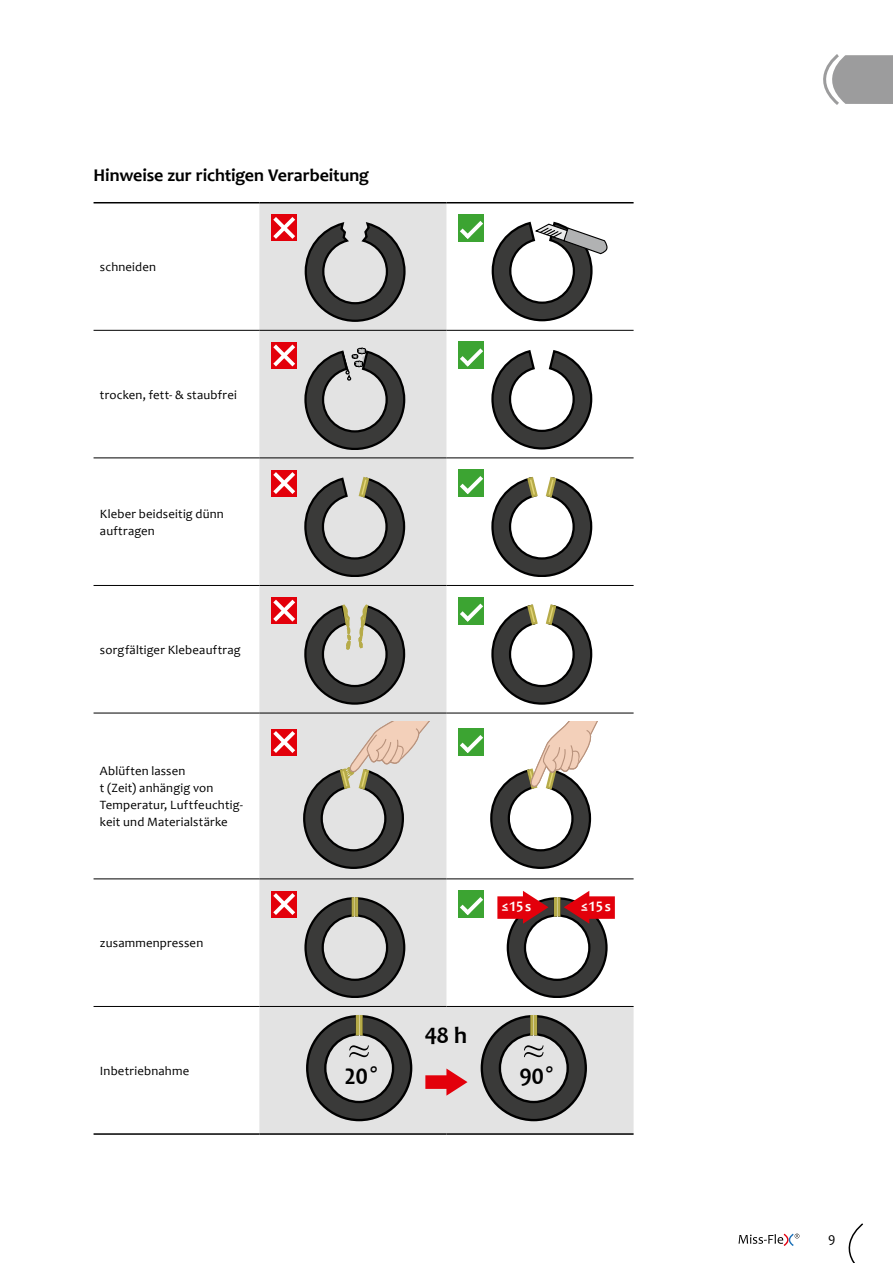
<style>
.page{position:relative;width:893px;height:1263px;background:#fff}
.page>*{position:absolute;margin:0;border:0;box-sizing:border-box;transform-origin:0 0}
.t1{font:700 23.7px "Candara";color:#000}
.Zwischenüberschrift{font:700 18px "Candara";letter-spacing:-.005em;color:#000}
.t2{font:700 14.7px "Candara";letter-spacing:.06em;color:#fff}
.t3{font:13.5px "Candara";color:#000}
.Tabelle_Produkt_copy{font:12.75px/17.2px "Candara";letter-spacing:.015em;color:#000}
</style>
<div class="page">
<svg style="left:848px;top:1223px;width:15px;height:40px"></svg>
<svg style="left:823px;top:54px;width:70px;height:51px"></svg>
<svg style="left:738px;top:1233px;width:61px;height:13px"></svg>
<svg style="left:259px;top:203px;width:375px;height:930px;fill:#e3e3e3"></svg>
<hr style="left:94px;top:330px;width:165px;height:1px;background:#000">
<hr style="left:446px;top:330px;width:188px;height:1px;background:#000">
<hr style="left:94px;top:585px;width:165px;height:1px;background:#000">
<hr style="left:446px;top:585px;width:188px;height:1px;background:#000">
<hr style="left:259px;top:330px;width:187px;height:1px;background:#000">
<hr style="left:259px;top:585px;width:187px;height:1px;background:#000">
<hr style="left:94px;top:457px;width:165px;height:1px;background:#000">
<hr style="left:259px;top:457px;width:187px;height:1px;background:#000">
<hr style="left:446px;top:457px;width:188px;height:1px;background:#000">
<hr style="left:94px;top:713px;width:165px;height:1px;background:#000">
<hr style="left:259px;top:713px;width:187px;height:1px;background:#000">
<hr style="left:446px;top:713px;width:188px;height:1px;background:#000">
<hr style="left:94px;top:878px;width:165px;height:1px;background:#000">
<hr style="left:259px;top:878px;width:187px;height:1px;background:#000">
<hr style="left:446px;top:878px;width:188px;height:1px;background:#000">
<hr style="left:94px;top:1006px;width:165px;height:1px;background:#000">
<hr style="left:259px;top:1006px;width:187px;height:1px;background:#000">
<hr style="left:446px;top:1006px;width:188px;height:1px;background:#000">
<hr style="left:94px;top:202px;width:165px;height:1px;background:#000">
<hr style="left:259px;top:202px;width:187px;height:1px;background:#000">
<hr style="left:446px;top:202px;width:188px;height:1px;background:#000">
<hr style="left:94px;top:1133px;width:165px;height:2px;background:#000">
<hr style="left:259px;top:1133px;width:187px;height:2px;background:#000">
<hr style="left:446px;top:1133px;width:188px;height:2px;background:#000">
<svg style="left:269px;top:213px;width:138px;height:109px;background:#aaa2a2"></svg>
<div style="left:458px;top:214px;width:26px;height:27px;background:#3ca432"></div>
<svg style="left:456px;top:217px;width:152px;height:105px"></svg>
<svg style="left:269px;top:340px;width:137px;height:109px;background:#a8a0a0"></svg>
<div style="left:458px;top:342px;width:26px;height:27px;background:#3ca432"></div>
<svg style="left:456px;top:344px;width:137px;height:105px"></svg>
<svg style="left:269px;top:468px;width:137px;height:109px;background:#aaa2a2"></svg>
<div style="left:458px;top:469px;width:26px;height:28px;background:#3ca432"></div>
<svg style="left:456px;top:472px;width:137px;height:105px"></svg>
<svg style="left:269px;top:596px;width:137px;height:108px;background:#a9a19f"></svg>
<div style="left:458px;top:597px;width:26px;height:27px;background:#3ca432"></div>
<svg style="left:456px;top:599px;width:137px;height:105px"></svg>
<svg style="left:269px;top:721px;width:164px;height:148px;background:#c0b8b6"></svg>
<svg style="left:456px;top:721px;width:145px;height:148px"></svg>
<svg style="left:269px;top:889px;width:30px;height:30px"></svg>
<div style="left:306px;top:898px;width:98px;height:99px;background:#3a3a39;border-radius:50%"></div>
<div style="left:304px;top:897px;width:101px;height:101px;border:2px solid #000;border-radius:50%"></div>
<div style="left:323px;top:915px;width:64px;height:65px;background:#e3e3e3;border-radius:50%"></div>
<div style="left:322px;top:914px;width:66px;height:67px;border:2px solid #000;border-radius:50%"></div>
<hr style="left:352px;top:897px;width:3px;height:20px;background:#b6ab49">
<hr style="left:355px;top:897px;width:3px;height:20px;background:#b6ab49">
<div style="left:458px;top:890px;width:26px;height:27px;background:#3ca432"></div>
<svg style="left:456px;top:893px;width:31px;height:26px"></svg>
<div style="left:508px;top:898px;width:98px;height:99px;background:#3a3a39;border-radius:50%"></div>
<div style="left:507px;top:897px;width:101px;height:101px;border:2px solid #000;border-radius:50%"></div>
<div style="left:525px;top:915px;width:64px;height:65px;background:#fff;border-radius:50%"></div>
<div style="left:524px;top:914px;width:66px;height:67px;border:2px solid #000;border-radius:50%"></div>
<svg style="left:497px;top:891px;width:51px;height:33px"></svg>
<svg style="left:564px;top:891px;width:51px;height:33px"></svg>
<hr style="left:554px;top:897px;width:3px;height:20px;background:#b6ab49">
<hr style="left:557px;top:897px;width:3px;height:20px;background:#b6ab49">
<div style="left:307px;top:1016px;width:104px;height:104px;background:#3a3a39;border-radius:50%"></div>
<div style="left:306px;top:1015px;width:106px;height:106px;border:2px solid #000;border-radius:50%"></div>
<div style="left:325px;top:1034px;width:68px;height:68px;background:#e3e3e3;border-radius:50%"></div>
<div style="left:324px;top:1033px;width:70px;height:70px;border:2px solid #000;border-radius:50%"></div>
<div style="left:482px;top:1016px;width:104px;height:104px;background:#3a3a39;border-radius:50%"></div>
<div style="left:481px;top:1015px;width:106px;height:106px;border:2px solid #000;border-radius:50%"></div>
<div style="left:500px;top:1034px;width:68px;height:68px;background:#e3e3e3;border-radius:50%"></div>
<div style="left:499px;top:1033px;width:70px;height:70px;border:2px solid #000;border-radius:50%"></div>
<svg style="left:425px;top:1068px;width:42px;height:28px"></svg>
<svg style="left:349px;top:1045px;width:20px;height:12px"></svg>
<svg style="left:524px;top:1045px;width:19px;height:12px"></svg>
<svg style="left:356px;top:1015px;width:7px;height:20px"></svg>
<svg style="left:530px;top:1015px;width:7px;height:20px"></svg>
<p class="Zwischenüberschrift" style="left:94px;top:164px;width:277px">Hinweise zur richtigen Verarbeitung</p>
<p class="Tabelle_Produkt_copy" style="left:100px;top:258px;width:58px">schneiden</p>
<p class="Tabelle_Produkt_copy" style="left:100px;top:386px;width:138px">trocken, fett- &amp; staubfrei</p>
<p class="Tabelle_Produkt_copy" style="left:100px;top:505px;width:125px">Kleber beidseitig dünn auftragen</p>
<p class="Tabelle_Produkt_copy" style="left:100px;top:641px;width:142px">sorgfältiger Klebeauftrag</p>
<p class="Tabelle_Produkt_copy" style="left:100px;top:762px;width:144px">Ablüften lassen<br>t (Zeit) anhängig von<br>Temperatur, Luftfeuchtig&shy;keit und Materialstärke</p>
<p class="Tabelle_Produkt_copy" style="left:100px;top:934px;width:105px">zusammenpressen</p>
<p class="t2" style="left:501px;top:897px;width:31px">≤15s</p>
<p class="t2" style="left:581px;top:897px;width:31px">≤15s</p>
<p class="t1" style="left:425px;top:1021px;width:44px">48 h</p>
<p class="Tabelle_Produkt_copy" style="left:100px;top:1062px;width:91px">Inbetriebnahme</p>
<p class="t1" style="left:344px;top:1061px;width:35px">20°</p>
<p class="t1" style="left:520px;top:1061px;width:35px">90°</p>
<p class="t3" style="left:828px;top:1231px;width:8px">9</p>
</div>
